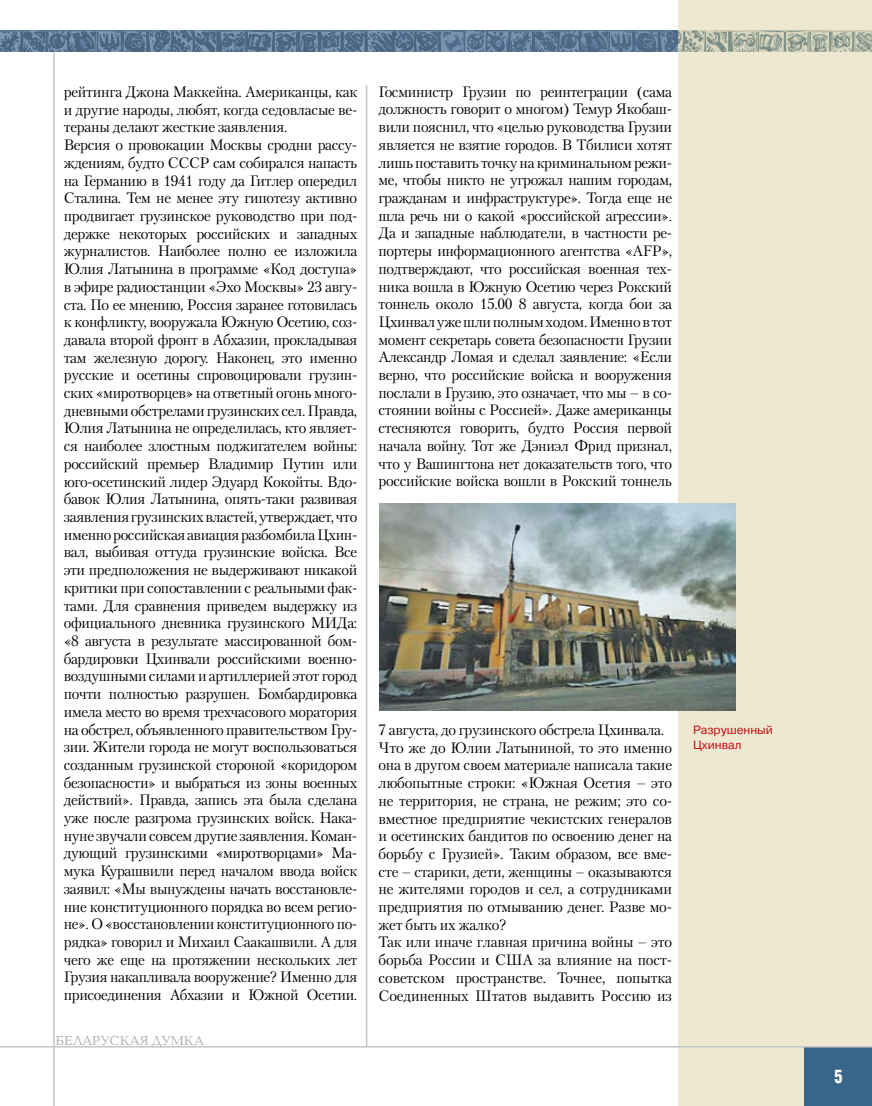
<style>
.page{position:relative;width:872px;height:1106px;background:#fff}
.page>*{position:absolute;margin:0;border:0;box-sizing:border-box;transform-origin:0 0}
.t1{font:700 18px "AG Letterica Cond L";color:#fff;scale:.9 1}
.t2{font:15px/17.7px "Petersburg C";letter-spacing:-.025em;color:#000}
.t3{font:13.5px "Baltica C";color:#aeafb2}
.t4{font:12px/14.4px "Pragmatica C";color:#c10c13}
</style>
<div class="page">
<div style="left:678px;top:0;width:194px;height:1106px;background:#efe8d1"></div>
<hr style="left:53px;top:52px;width:2px;height:1054px;background:#c3c5c7">
<hr style="left:366px;top:85px;width:1px;height:961px;background:#c3c5c7">
<div style="left:804px;top:1047px;width:68px;height:59px;background:#386688"></div>
<svg style="left:0;top:31px;width:872px;height:21px;background:#6e8497"></svg>
<hr style="left:0;top:1046px;width:872px;height:1px;background:#c3c5c7">
<img style="left:379px;top:503px;width:356px;height:207px">
<p class="t2" style="left:64px;top:82px;width:295px">рейтинга Джона Маккейна. Американцы, как и другие народы, любят, когда седовласые ве&shy;тераны делают жесткие заявления.<br>Версия о провокации Москвы сродни рассу&shy;ждениям, будто СССР сам собирался напасть на Германию в 1941 году да Гитлер опередил Сталина. Тем не менее эту гипотезу активно продвигает грузинское руководство при под&shy;держке некоторых российских и западных журналистов. Наиболее полно ее изложила Юлия Латынина в программе «Код доступа» в эфире радиостанции «Эхо Москвы» 23 авгу&shy;ста. По ее мнению, Россия заранее готовилась к конфликту, вооружала Южную Осетию, соз&shy;давала второй фронт в Абхазии, прокладывая там железную дорогу. Наконец, это именно русские и осетины спровоцировали грузин&shy;ских «миротворцев» на ответный огонь много&shy;дневными обстрелами грузинских сел. Правда, Юлия Латынина не определилась, кто являет&shy;ся наиболее злостным поджигателем войны: российский премьер Владимир Путин или юго-осетинский лидер Эдуард Кокойты. Вдо&shy;бавок Юлия Латынина, опять-таки развивая заявления грузинских властей, утверждает, что именно российская авиация разбомбила Цхин&shy;вал, выбивая оттуда грузинские войска. Все эти предположения не выдерживают никакой критики при сопоставлении с реальными фак&shy;тами. Для сравнения приведем выдержку из официального дневника грузинского МИДа: «8 августа в результате массированной бом&shy;бардировки Цхинвали российскими военно&shy;воздушными силами и артиллерией этот город почти полностью разрушен. Бомбардировка имела место во время трехчасового моратория на обстрел, объявленного правительством Гру&shy;зии. Жители города не могут воспользоваться созданным грузинской стороной «коридором безопасности» и выбраться из зоны военных действий». Правда, запись эта была сделана уже после разгрома грузинских войск. Нака&shy;нуне звучали совсем другие заявления. Коман&shy;дующий грузинскими «миротворцами» Ма&shy;мука Курашвили перед началом ввода войск заявил: «Мы вынуждены начать восстановле&shy;ние конституционного порядка во всем регио&shy;не». О «восстановлении конституционного по&shy;рядка» говорил и Михаил Саакашвили. А для чего же еще на протяжении нескольких лет Грузия накапливала вооружение? Именно для присоединения Абхазии и Южной Осетии.</p>
<p class="t2" style="left:378px;top:82px;width:295px;text-align:justify">Госминистр Грузии по реинтеграции (сама должность говорит о многом) Темур Якобаш&shy;вили пояснил, что «целью руководства Грузии является не взятие городов. В Тбилиси хотят лишь поставить точку на криминальном режи&shy;ме, чтобы никто не угрожал нашим городам, гражданам и инфраструктуре». Тогда еще не шла речь ни о какой «российской агрессии».<br>Да и западные наблюдатели, в частности ре&shy;портеры информационного агентства «AFP», подтверждают, что российская военная тех&shy;ника вошла в Южную Осетию через Рокский тоннель около 15.00 8 августа, когда бои за Цхинвал уже шли полным ходом. Именно в тот момент секретарь совета безопасности Грузии Александр Ломая и сделал заявление: «Если верно, что российские войска и вооружения послали в Грузию, это означает, что мы – в со&shy;стоянии войны с Россией». Даже американцы стесняются говорить, будто Россия первой начала войну. Тот же Дэниэл Фрид признал, что у Вашингтона нет доказательств того, что российские войска вошли в Рокский тоннель</p>
<p class="t2" style="left:378px;top:720px;width:295px">7 августа, до грузинского обстрела Цхинвала.<br>Что же до Юлии Латыниной, то это именно она в другом своем материале написала такие любопытные строки: «Южная Осетия – это не территория, не страна, не режим; это со&shy;вместное предприятие чекистских генералов и осетинских бандитов по освоению денег на борьбу с Грузией». Таким образом, все вме&shy;сте – старики, дети, женщины – оказываются не жителями городов и сел, а сотрудниками предприятия по отмыванию денег. Разве мо&shy;жет быть их жалко?<br>Так или иначе главная причина войны – это борьба России и США за влияние на пост&shy;советском пространстве. Точнее, попытка Соединенных Штатов выдавить Россию из</p>
<p class="t4" style="left:693px;top:723px;width:81px">Разрушенный<br>Цхинвал</p>
<p class="t3" style="left:56px;top:1033px;width:150px">БЕЛАРУСКАЯ ДУМКА</p>
<p class="t1" style="left:834px;top:1065px;width:11px">5</p>
</div>
